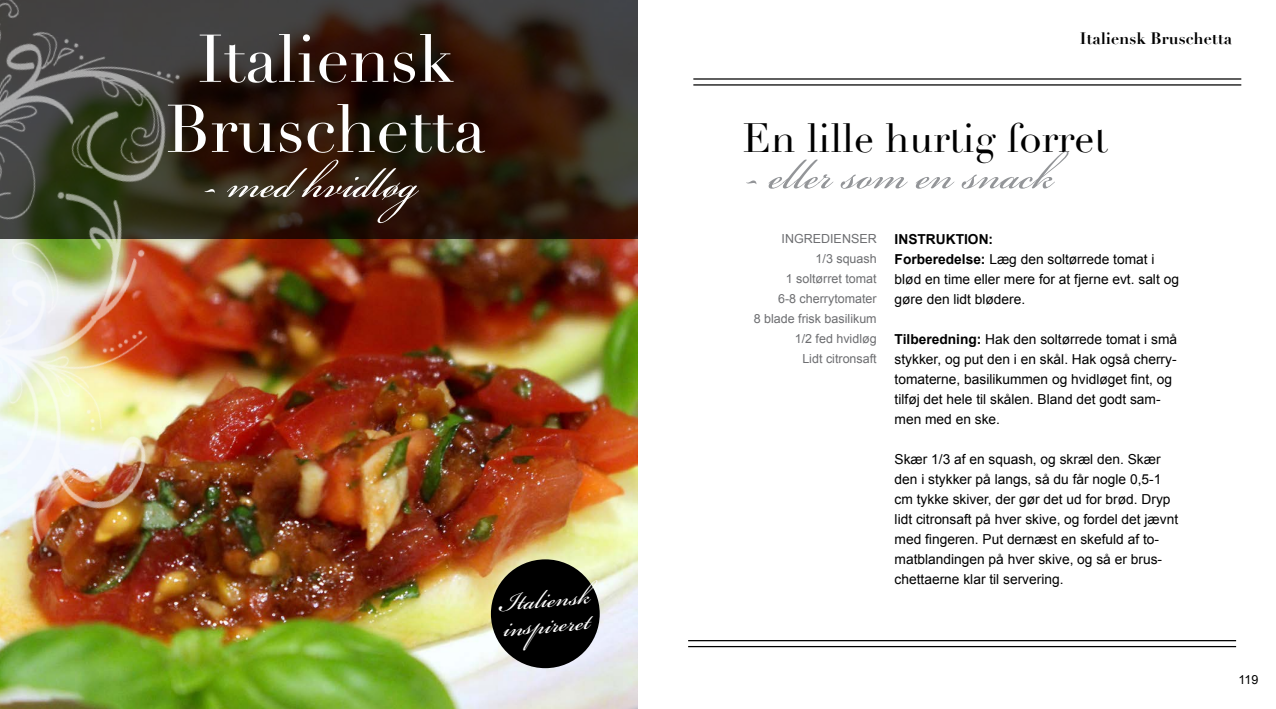
<style>
.page{position:relative;width:1276px;height:709px;background:#fff}
.page>*{position:absolute;margin:0;border:0;box-sizing:border-box;transform-origin:0 0}
.t1{font:66.25px/70px "Didot";color:#fff;text-align:center}
.t2{font:65px "Bickham Script Pro";color:#939598}
.t3{font:65px "Bickham Script Pro";color:#fff}
.t4{font:40px "Didot";color:#000}
.t5{font:38.75px "Bickham Script Pro";color:#fff}
.t6{font:700 16.25px "Didot";color:#000}
.t7{font:13.75px/20px "Arial";color:#000}
.t8{font:12.5px/20px "Arial";color:#6d6e71;text-align:right}
.t9{font:12.5px "Arial";color:#000}
.s1{font-weight:700}
</style>
<div class="page">
<hr style="left:693px;top:78px;width:548px;height:2px;background:#000">
<hr style="left:693px;top:84px;width:548px;height:2px;background:#000">
<hr style="left:688px;top:640px;width:548px;height:1px;background:#000">
<hr style="left:688px;top:646px;width:548px;height:1px;background:#000">
<img style="left:382px;top:239px;width:255px;height:470px">
<svg style="left:382px;top:0;width:255px;height:239px;background:#2e1d12"></svg>
<div style="left:491px;top:559px;width:109px;height:109px;background:#000;border-radius:50%"></div>
<img style="left:0;top:0;width:382px;height:709px">
<h1 class="t1" style="left:166px;top:25px;width:321px">Italiensk<br>Bruschetta</h1>
<h2 class="t3" style="left:202px;top:136px;width:218px">- med hvidløg</h2>
<h3 class="t5" style="left:497px;top:575px;width:93px;rotate:-5deg">Italiensk</h3>
<h3 class="t5" style="left:501px;top:600px;width:88px;rotate:-5deg">inspireret</h3>
<p class="t6" style="left:1079px;top:28px;width:154px">Italiensk Bruschetta</p>
<h3 class="t4" style="left:743px;top:114px;width:366px">En lille hurtig forret</h3>
<h2 class="t2" style="left:743px;top:128px;width:312px">- eller som en snack</h2>
<p class="t8" style="left:753px;top:228px;width:124px">INGREDIENSER<br>1/3 squash<br>1 soltørret tomat<br>6-8 cherrytomater<br>8 blade frisk basilikum<br>1/2 fed hvidløg<br>Lidt citronsaft</p>
<p class="t7" style="left:894px;top:229px;width:286px"><span class="s1">INSTRUKTION:<br>Forberedelse:</span> Læg den soltørrede tomat i blød en time eller mere for at fjerne evt. salt og gøre den lidt blødere.</p>
<p class="t7" style="left:894px;top:329px;width:284px"><span class="s1">Tilberedning:</span> Hak den soltørrede tomat i små stykker, og put den i en skål. Hak også cherry&shy;tomaterne, basilikummen og hvidløget fint, og tilføj det hele til skålen. Bland det godt sam&shy;men med en ske.</p>
<p class="t7" style="left:894px;top:449px;width:285px">Skær 1/3 af en squash, og skræl den. Skær den i stykker på langs, så du får nogle 0,5-1 cm tykke skiver, der gør det ud for brød. Dryp lidt citronsaft på hver skive, og fordel det jævnt med fingeren. Put dernæst en skefuld af to&shy;matblandingen på hver skive, og så er brus&shy;chettaerne klar til servering.</p>
<p class="t9" style="left:1238px;top:672px;width:21px">119</p>
</div>
